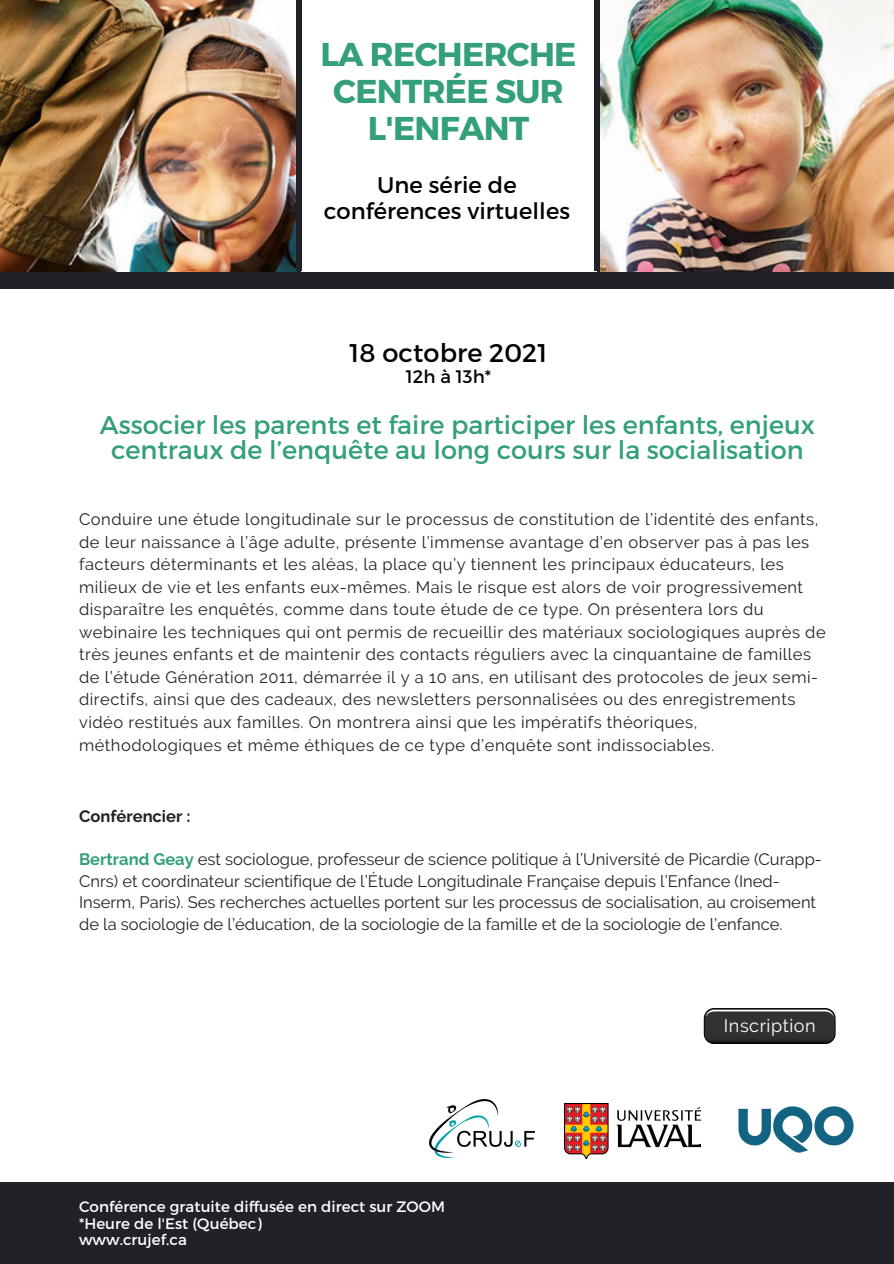
<style>
.page{position:relative;width:894px;height:1264px;background:#fff}
.page>*{position:absolute;margin:0;border:0;box-sizing:border-box;transform-origin:0 0}
.t1{font:700 33px/36.9px "Montserrat";letter-spacing:-.02em;color:#33a077;text-align:center}
.t2{font:25.65px "Montserrat";letter-spacing:.005em;color:#000}
.t3{font:25.5px "Montserrat";color:#33a077}
.t4{font:22.65px/25.2px "Montserrat";letter-spacing:.005em;color:#000;text-align:center}
.t5{font:18.15px "Montserrat";letter-spacing:.005em;color:#000}
.t6{font:18px "Raleway";letter-spacing:.03em;color:#fff}
.t7{font:16.5px/22.5px "Raleway";letter-spacing:.03em;color:#212227}
.t8{font:16.5px/21.5px "Raleway";color:#222}
.t9{font:700 16.5px "Raleway";color:#222}
.t10{font:15.15px "Montserrat";letter-spacing:.005em;color:#fff}
.s1{font-weight:700;color:#33a077}
</style>
<div class="page">
<div style="left:0;top:0;width:893px;height:289px;background:#212227"></div>
<svg style="left:703px;top:1008px;width:132px;height:35px;background:#3b3b3b"></svg>
<img style="left:430px;top:1099px;width:104px;height:58px">
<img style="left:738px;top:1106px;width:116px;height:47px">
<img style="left:564px;top:1103px;width:136px;height:55px">
<img style="left:0;top:0;width:296px;height:271px">
<div style="left:301px;top:0;width:295px;height:271px;background:#fff"></div>
<img style="left:600px;top:0;width:293px;height:271px">
<div style="left:593px;top:0;width:6px;height:270px;background:#212227"></div>
<div style="left:0;top:1181px;width:893px;height:82px;background:#212227"></div>
<p class="t1" style="left:320px;top:34px;width:257px">LA RECHERCHE<br>CENTRÉE SUR<br>L'ENFANT</p>
<p class="t4" style="left:324px;top:172px;width:248px">Une série de conférences virtuelles</p>
<p class="t2" style="left:349px;top:336px;width:199px">18 octobre 2021</p>
<p class="t5" style="left:405px;top:364px;width:87px">12h à 13h*</p>
<p class="t3" style="left:100px;top:408px;width:716px">Associer les parents et faire participer les enfants, enjeux</p>
<p class="t3" style="left:111px;top:433px;width:694px">centraux de l’enquête au long cours sur la socialisation</p>
<p class="t7" style="left:79px;top:508px;width:748px">Conduire une étude longitudinale sur le processus de constitution de l’identité des enfants, de leur naissance à l’âge adulte, présente l’immense avantage d’en observer pas à pas les facteurs déterminants et les aléas, la place qu’y tiennent les principaux éducateurs, les milieux de vie et les enfants eux-mêmes. Mais le risque est alors de voir progressivement disparaître les enquêtés, comme dans toute étude de ce type. On présentera lors du webinaire les techniques qui ont permis de recueillir des matériaux sociologiques auprès de très jeunes enfants et de maintenir des contacts réguliers avec la cinquantaine de familles de l’étude Génération 2011, démarrée il y a 10 ans, en utilisant des protocoles de jeux semi&shy;directifs, ainsi que des cadeaux, des newsletters personnalisées ou des enregistrements vidéo restitués aux familles. On montrera ainsi que les impératifs théoriques, méthodologiques et même éthiques de ce type d’enquête sont indissociables.</p>
<p class="t9" style="left:79px;top:807px;width:113px">Conférencier :</p>
<p class="t8" style="left:79px;top:848px;width:744px"><span class="s1">Bertrand Geay</span> est sociologue, professeur de science politique à l’Université de Picardie (Curapp-Cnrs) et coordinateur scientifique de l’Étude Longitudinale Française depuis l’Enfance (Ined-Inserm, Paris). Ses recherches actuelles portent sur les processus de socialisation, au croisement de la sociologie de l’éducation, de la sociologie de la famille et de la sociologie de l’enfance.</p>
<p class="t10" style="left:79px;top:1196px;width:367px">Conférence gratuite diffusée en direct sur ZOOM</p>
<p class="t10" style="left:79px;top:1213px;width:184px">*Heure de l'Est (Québec)</p>
<p class="t10" style="left:79px;top:1229px;width:109px">www.crujef.ca</p>
<p class="t6" style="left:723px;top:1014px;width:93px">Inscription</p>
</div>
